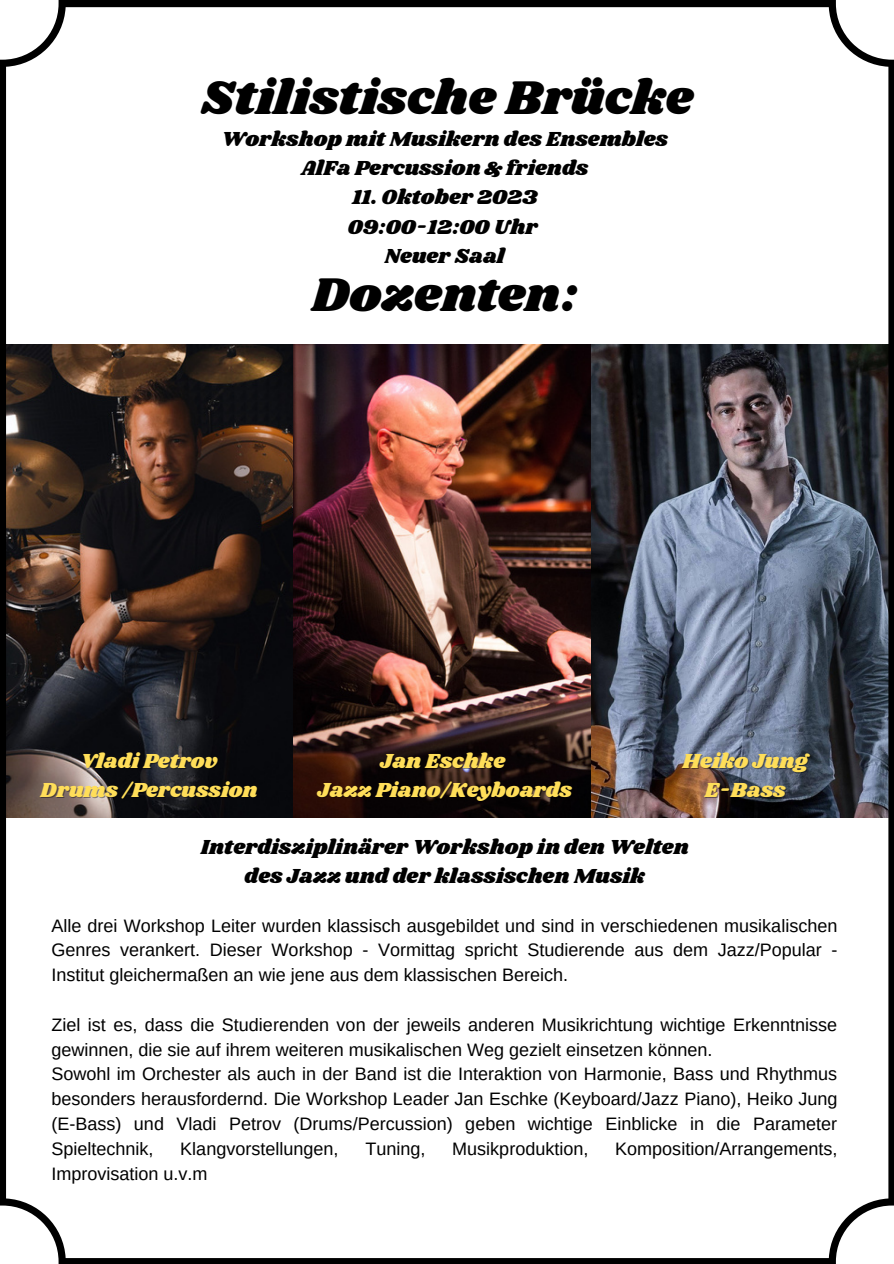
<style>
.page{position:relative;width:894px;height:1264px;background:#fff}
.page>*{position:absolute;margin:0;border:0;box-sizing:border-box;transform-origin:0 0}
.t1{font:49.05px "Shrikhand";color:#000}
.t2{font:21px/29.2px "Shrikhand";color:#000;text-align:center}
.t3{font:21px "Shrikhand";color:#ffde59}
.t4{font:18px/24.8px "Arimo";color:#000;text-align:justify}
</style>
<div class="page">
<img style="left:0;top:0;width:893px;height:1263px">
<p class="t1" style="left:201px;top:64px;width:493px">Stilistische Brücke</p>
<p class="t2" style="left:221px;top:125px;width:448px">Workshop mit Musikern des Ensembles</p>
<p class="t2" style="left:301px;top:154px;width:288px">AlFa Percussion &amp; friends</p>
<p class="t2" style="left:352px;top:183px;width:187px">11. Oktober 2023</p>
<p class="t2" style="left:347px;top:213px;width:191px">09:00-12:00 Uhr</p>
<p class="t2" style="left:385px;top:242px;width:121px">Neuer Saal</p>
<p class="t1" style="left:312px;top:260px;width:267px">Dozenten:</p>
<p class="t3" style="left:81px;top:746px;width:138px">Vladi Petrov</p>
<p class="t3" style="left:41px;top:775px;width:218px">Drums /Percussion</p>
<p class="t3" style="left:380px;top:746px;width:126px">Jan Eschke</p>
<p class="t3" style="left:317px;top:775px;width:256px">Jazz Piano/Keyboards</p>
<p class="t3" style="left:682px;top:746px;width:127px">Heiko Jung</p>
<p class="t3" style="left:704px;top:775px;width:82px">E-Bass</p>
<p class="t2" style="left:201px;top:833px;width:489px">Interdisziplinärer Workshop in den Welten des Jazz und der klassischen Musik</p>
<p class="t4" style="left:51px;top:913px;width:787px">Alle drei Workshop Leiter wurden klassisch ausgebildet und sind in verschiedenen musikalischen Genres verankert. Dieser Workshop - Vormittag spricht Studierende aus dem Jazz/Popular - Institut gleichermaßen an wie jene aus dem klassischen Bereich.</p>
<p class="t4" style="left:51px;top:1012px;width:787px">Ziel ist es, dass die Studierenden von der jeweils anderen Musikrichtung wichtige Erkenntnisse gewinnen, die sie auf ihrem weiteren musikalischen Weg gezielt einsetzen können.</p>
<p class="t4" style="left:51px;top:1061px;width:787px">Sowohl im Orchester als auch in der Band ist die Interaktion von Harmonie, Bass und Rhythmus besonders herausfordernd. Die Workshop Leader Jan Eschke (Keyboard/Jazz Piano), Heiko Jung (E-Bass) und Vladi Petrov (Drums/Percussion) geben wichtige Einblicke in die Parameter Spieltechnik,</p>
<p class="t4" style="left:180px;top:1136px;width:160px">Klangvorstellungen,</p>
<p class="t4" style="left:365px;top:1136px;width:62px">Tuning,</p>
<p class="t4" style="left:452px;top:1136px;width:138px">Musikproduktion,</p>
<p class="t4" style="left:615px;top:1136px;width:224px">Komposition/Arrangements,</p>
<p class="t4" style="left:51px;top:1160px;width:158px">Improvisation u.v.m</p>
</div>
